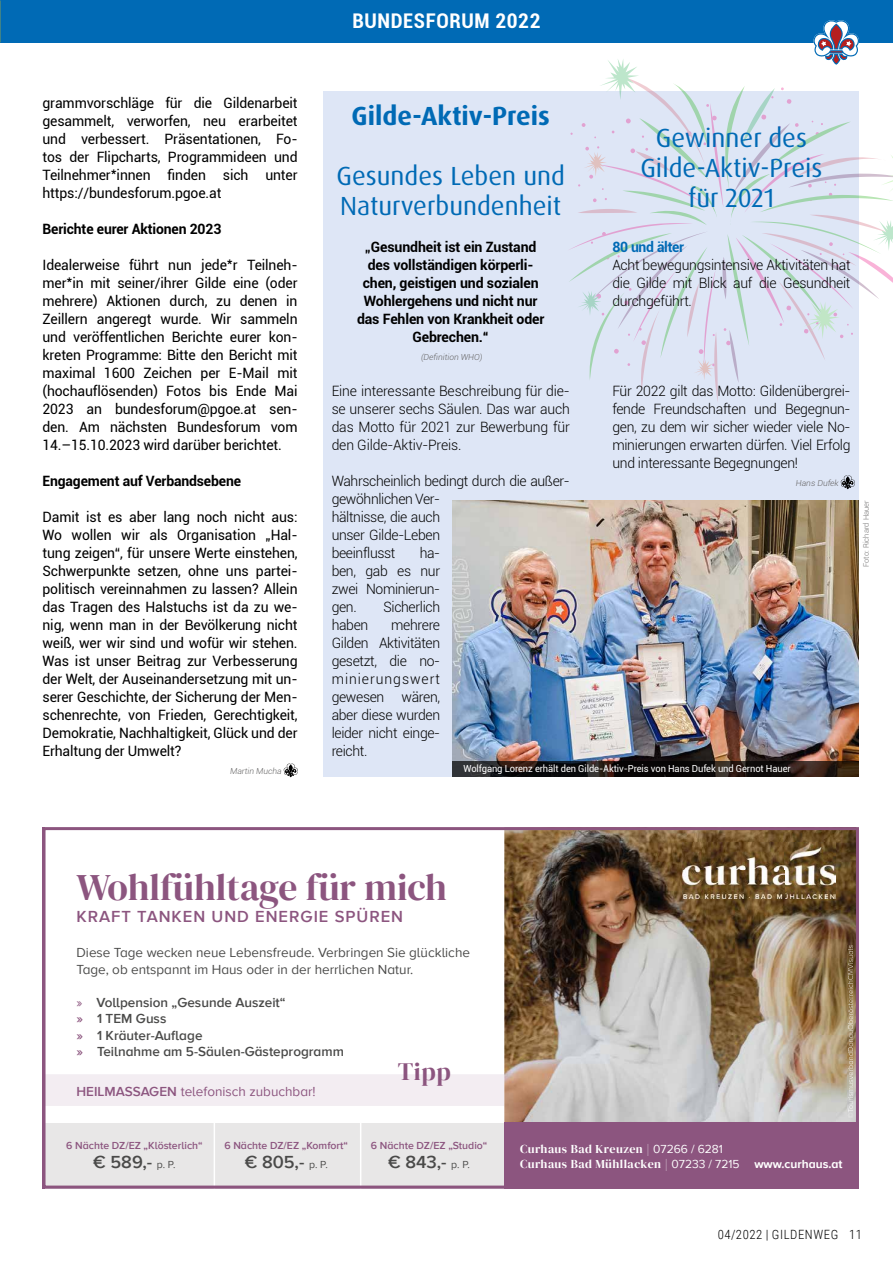
<style>
.page{position:relative;width:893px;height:1263px;background:#fff}
.page>*{position:absolute;margin:0;border:0;box-sizing:border-box;transform-origin:0 0}
.t1{font:37.5px "DM Serif Display";color:#8c557f}
.t2{font:26.25px/30px "Dax Pro";color:#006ab5}
.t3{font:700 26.25px "Dax Pro";color:#006ab5}
.t4{font:24.75px "DM Serif Display";color:#8c557f}
.t5{font:700 condensed 20.25px "Roboto";letter-spacing:.03em;color:#fff}
.t6{font:600 18px "Proxima Nova A";color:#4a4a49}
.t7{font:600 16.5px "Proxima Nova A";letter-spacing:.06em;color:#8c557f}
.t8{font:14.25px/18px "Roboto";letter-spacing:-.01em;color:#000;text-align:justify}
.t9{font:300 14.25px/18px "Roboto";letter-spacing:-.025em;color:#000;text-align:justify}
.t10{font:700 14.25px/18px "Roboto";letter-spacing:-.01em;color:#000;text-align:center}
.t11{font:700 14.25px "Roboto";letter-spacing:-.02em;color:#006ab5}
.t12{font:13.5px/16.5px "Proxima Nova A";color:#4a4a49}
.t13{font:600 13.5px/16.5px "Proxima Nova A";color:#4a4a49}
.t14{font:13.5px "Proxima Nova A";color:#8c557f}
.t15{font:300 12.75px "Roboto Condensed";letter-spacing:.045em;color:#000}
.t16{font:12px/15px "DM Serif Display";letter-spacing:.04em;color:#fff}
.t17{font:600 10.5px "Proxima Nova A";color:#8c557f}
.t18{font:9.75px "Roboto";letter-spacing:-.01em;color:#fff;scale:.96 1}
.t19{font:italic 300 8.25px "Roboto";color:#646363}
.t20{font:300 7.5px "Roboto";letter-spacing:.015em;color:#706f6f}
.s1{font-weight:400;color:#8c557f}
.s2{color:#8c557f}
.s3{font-weight:600}
.s4{font-weight:400;font-size:10.5px}
.s5{font-family:"Proxima Nova A"}
.s6{font-family:"Proxima Nova A";font-weight:700}
</style>
<div class="page">
<div style="left:489px;top:91px;width:370px;height:519px;background:#dee6f6"></div>
<div style="left:0;top:0;width:893px;height:43px;background:#006ab5"></div>
<div style="left:323px;top:91px;width:255px;height:685px;background:#dee6f6"></div>
<div style="left:47px;top:1074px;width:457px;height:32px;background:#f3edf2"></div>
<div style="left:43px;top:1123px;width:628px;height:65px;background:#e8e7e7"></div>
<hr style="left:214px;top:1118px;width:1px;height:70px;background:#fff">
<hr style="left:360px;top:1118px;width:1px;height:70px;background:#fff">
<img style="left:504px;top:831px;width:351px;height:291px">
<img style="left:683px;top:843px;width:152px;height:55px">
<div style="left:504px;top:1122px;width:355px;height:66px;background:#8c557f"></div>
<img style="left:848px;top:945px;width:5px;height:173px">
<div style="left:43px;top:827px;width:816px;height:361px;border:3px solid #8c557f"></div>
<hr style="left:43px;top:827px;width:2px;height:361px;background:#8c557f">
<hr style="left:43px;top:827px;width:816px;height:1px;background:#8c557f">
<hr style="left:859px;top:827px;width:1px;height:361px;background:#8c557f">
<svg style="left:284px;top:763px;width:14px;height:14px"></svg>
<img style="left:453px;top:500px;width:406px;height:261px">
<svg style="left:453px;top:761px;width:406px;height:15px;background:#1d1613"></svg>
<svg style="left:569px;top:20px;width:324px;height:381px"></svg>
<svg style="left:841px;top:475px;width:14px;height:14px"></svg>
<p class="t8" style="left:43px;top:93px;width:257px">grammvorschläge für die Gildenarbeit gesammelt, verworfen, neu erarbeitet und verbessert. Präsentationen, Fo&shy;tos der Flipcharts, Programmideen und Teilnehmer*innen finden sich unter https://bundesforum.pgoe.at</p>
<p class="t10" style="left:43px;top:219px;width:180px">Berichte eurer Aktionen 2023</p>
<p class="t8" style="left:43px;top:255px;width:257px">Idealerweise führt nun jede*r Teilneh&shy;mer*in mit seiner/ihrer Gilde eine (oder mehrere) Aktionen durch, zu denen in Zeillern angeregt wurde. Wir sammeln und veröffentlichen Berichte eurer kon&shy;kreten Programme: Bitte den Bericht mit maximal 1600 Zeichen per E-Mail mit (hochauflösenden) Fotos bis Ende Mai 2023 an bundesforum@pgoe.at sen&shy;den. Am nächsten Bundesforum vom 14.–15.10.2023 wird darüber berichtet.</p>
<p class="t10" style="left:43px;top:471px;width:200px">Engagement auf Verbandsebene</p>
<p class="t8" style="left:43px;top:507px;width:257px">Damit ist es aber lang noch nicht aus:<br>Wo wollen wir als Organisation „Hal&shy;tung zeigen“, für unsere Werte einstehen, Schwerpunkte setzen, ohne uns partei&shy;politisch vereinnahmen zu lassen? Allein das Tragen des Halstuchs ist da zu we&shy;nig, wenn man in der Bevölkerung nicht weiß, wer wir sind und wofür wir stehen.<br>Was ist unser Beitrag zur Verbesserung der Welt, der Auseinandersetzung mit un&shy;serer Geschichte, der Sicherung der Men&shy;schenrechte, von Frieden, Gerechtigkeit, Demokratie, Nachhaltigkeit, Glück und der Erhaltung der Umwelt?</p>
<p class="t19" style="left:230px;top:765px;width:53px">Martin Mucha</p>
<h3 class="t5" style="left:352px;top:7px;width:190px">BUNDESFORUM 2022</h3>
<h2 class="t3" style="left:352px;top:99px;width:200px">Gilde-Aktiv-Preis</h2>
<h2 class="t2" style="left:336px;top:161px;width:230px">Gesundes Leben und<br>Naturverbundenheit</h2>
<p class="t10" style="left:357px;top:237px;width:189px">„Gesundheit ist ein Zustand des vollständigen körperli&shy;chen, geistigen und sozialen<br>Wohlergehens und nicht nur das Fehlen von Krankheit oder<br>Gebrechen.“</p>
<p class="t19" style="left:421px;top:351px;width:63px">(Definition WHO)</p>
<p class="t9" style="left:332px;top:381px;width:240px">Eine interessante Beschreibung für die&shy;se unserer sechs Säulen. Das war auch das Motto für 2021 zur Bewerbung für den Gilde-Aktiv-Preis.</p>
<p class="t9" style="left:332px;top:471px;width:240px;text-align:left">Wahrscheinlich bedingt durch die außer&shy;gewöhnlichen Ver-<br>hältnisse, die auch<br>unser Gilde-Leben<br>beeinflusst</p>
<p class="t9" style="left:332px;top:543px;width:110px;text-indent:88px">ha&shy;ben, gab es nur zwei Nominierun&shy;gen.</p>
<p class="t9" style="left:383px;top:597px;width:58px">Sicherlich</p>
<p class="t9" style="left:332px;top:615px;width:110px;text-indent:60px">mehrere Gilden Aktivitäten gesetzt, die no&shy;minierungswert gewesen wären, aber diese wurden leider nicht einge&shy;reicht.</p>
<p class="t9" style="left:332px;top:615px;width:38px">haben</p>
<h2 class="t2" style="left:640px;top:123px;width:184px;text-align:center">Gewinner des<br>Gilde-Aktiv-Preis für 2021</h2>
<p class="t11" style="left:612px;top:237px;width:73px">80 und älter</p>
<p class="t9" style="left:612px;top:255px;width:240px">Acht bewegungsintensive Aktivitäten hat die Gilde mit Blick auf die Gesundheit durchgeführt.</p>
<p class="t9" style="left:612px;top:381px;width:240px">Für 2022 gilt das Motto: Gildenübergrei&shy;fende Freundschaften und Begegnun&shy;gen, zu dem wir sicher wieder viele No&shy;minierungen erwarten dürfen. Viel Erfolg und interessante Begegnungen!</p>
<p class="t19" style="left:796px;top:477px;width:44px">Hans Dufek</p>
<p class="t18" style="left:464px;top:762px;width:342px">Wolfgang Lorenz erhält den Gilde-Aktiv-Preis von Hans Dufek und Gernot Hauer</p>
<p class="t20" style="left:861px;top:567px;width:69px;rotate:-90deg">Foto: Richard Hauer</p>
<h1 class="t1" style="left:77px;top:865px;width:372px">Wohlfühltage für mich</h1>
<p class="t7" style="left:77px;top:904px;width:328px">KRAFT TANKEN UND ENERGIE SPÜREN</p>
<p class="t12" style="left:77px;top:944px;width:395px">Diese Tage wecken neue Lebensfreude. Verbringen Sie glückliche<br>Tage, ob entspannt im Haus oder in der herrlichen Natur.</p>
<p class="t13" style="left:77px;top:993px;width:269px"><span class="s1">»</span> Vollpension „Gesunde Auszeit“<br><span class="s2">»</span> 1 TEM Guss<br><span class="s2">»</span> 1 Kräuter-Auflage<br><span class="s2">»</span> Teilnahme am 5-Säulen-Gästeprogramm</p>
<p class="t14" style="left:77px;top:1081px;width:241px"><span class="s3">HEILMASSAGEN</span> telefonisch zubuchbar!</p>
<p class="t17" style="left:66px;top:1138px;width:138px">6 Nächte DZ/EZ „Klösterlich“</p>
<p class="t6" style="left:93px;top:1148px;width:84px">€ 589,- <span class="s4">p. P.</span></p>
<p class="t17" style="left:224px;top:1138px;width:125px">6 Nächte DZ/EZ „Komfort“</p>
<p class="t6" style="left:245px;top:1148px;width:84px">€ 805,- <span class="s4">p. P.</span></p>
<h3 class="t4" style="left:398px;top:1058px;width:54px">Tipp</h3>
<p class="t17" style="left:371px;top:1138px;width:118px">6 Nächte DZ/EZ „Studio“</p>
<p class="t6" style="left:388px;top:1148px;width:83px">€ 843,- <span class="s4">p. P.</span></p>
<p class="t16" style="left:520px;top:1142px;width:324px">Curhaus Bad Kreuzen | <span class="s5">07266 / 6281<br></span>Curhaus Bad Mühllacken | <span class="s5">07233 / 7215</span> <span class="s6">www.curhaus.at</span></p>
<p class="t15" style="left:718px;top:1225px;width:146px">04/2022 | GILDENWEG 11</p>
</div>
